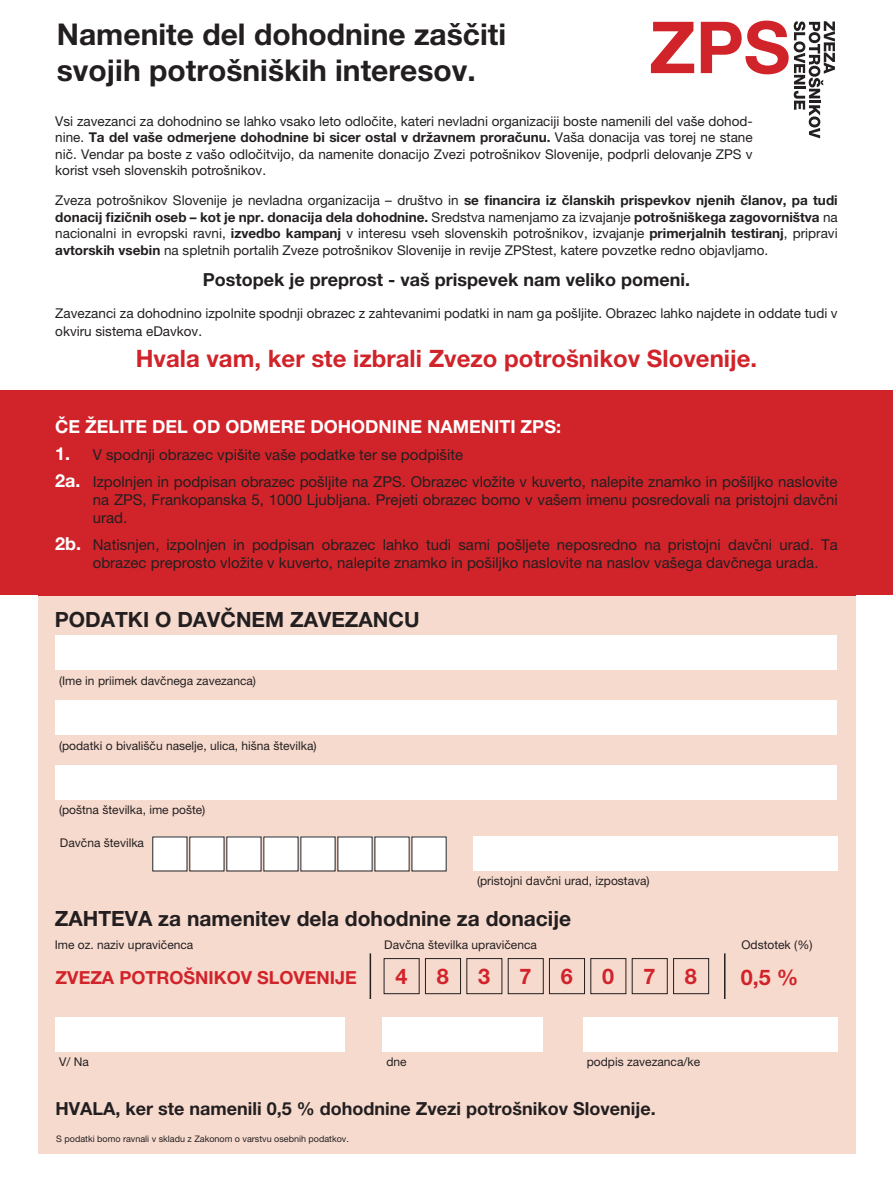
<style>
.page{position:relative;width:893px;height:1191px;background:#fff}
.page>*{position:absolute;margin:0;border:0;box-sizing:border-box;transform-origin:0 0}
.t1{font:700 30px/36px "Helvetica Neue LT Pro";color:#231f20}
.t2{font:700 24px "Helvetica Neue LT Pro";color:#d1232a}
.t3{font:700 21.6px "Helvetica Neue LT Pro";color:#d1232a}
.t4{font:700 21px "Helvetica Neue LT Pro";color:#231f20}
.t5{font:700 18px "Helvetica Neue LT Pro";color:#231f20}
.t6{font:700 18px "Helvetica Neue LT Pro";color:#fff}
.t7{font:700 18px "Helvetica Neue LT Pro";color:#d1232a}
.t8{font:15px/18px "Helvetica Neue LT Pro";color:#231f20}
.t9{font:13.5px/16.5px "Helvetica Neue LT Pro";color:#231f20;text-align:justify}
.t10{font:12px "Helvetica Neue LT Pro";color:#231f20}
.t11{font:9px "Helvetica Neue LT Pro";color:#231f20}
.s1{font-weight:700}
.s2{font-weight:700;font-size:18px;color:#fff}
</style>
<div class="page">
<svg style="left:651px;top:22px;width:43px;height:51px"></svg>
<svg style="left:701px;top:21px;width:134px;height:117px"></svg>
<div style="left:0;top:592px;width:893px;height:599px;background:#f7dace"></div>
<div style="left:0;top:390px;width:893px;height:205px;background:#d1232a"></div>
<div style="left:56px;top:636px;width:781px;height:34px;background:#fff"></div>
<div style="left:56px;top:700px;width:781px;height:34px;background:#fff"></div>
<div style="left:56px;top:765px;width:781px;height:34px;background:#fff"></div>
<div style="left:473px;top:836px;width:365px;height:34px;background:#fff"></div>
<div style="left:0;top:595px;width:37px;height:595px;background:#fff"></div>
<div style="left:856px;top:595px;width:37px;height:595px;background:#fff"></div>
<div style="left:0;top:1154px;width:893px;height:37px;background:#fff"></div>
<div style="left:153px;top:837px;width:34px;height:34px;background:#fff"></div>
<div style="left:190px;top:837px;width:34px;height:34px;background:#fff"></div>
<div style="left:227px;top:837px;width:34px;height:34px;background:#fff"></div>
<div style="left:264px;top:837px;width:34px;height:34px;background:#fff"></div>
<div style="left:301px;top:837px;width:34px;height:34px;background:#fff"></div>
<div style="left:338px;top:837px;width:34px;height:34px;background:#fff"></div>
<div style="left:375px;top:837px;width:34px;height:34px;background:#fff"></div>
<div style="left:412px;top:837px;width:34px;height:34px;background:#fff"></div>
<div style="left:384px;top:958px;width:35px;height:36px;border:1px solid #231f20"></div>
<div style="left:425px;top:958px;width:36px;height:36px;border:1px solid #231f20"></div>
<div style="left:467px;top:958px;width:35px;height:36px;border:1px solid #231f20"></div>
<div style="left:508px;top:958px;width:35px;height:36px;border:1px solid #231f20"></div>
<div style="left:549px;top:958px;width:36px;height:36px;border:1px solid #231f20"></div>
<div style="left:591px;top:958px;width:35px;height:36px;border:1px solid #231f20"></div>
<div style="left:632px;top:958px;width:35px;height:36px;border:1px solid #231f20"></div>
<div style="left:673px;top:958px;width:36px;height:36px;border:1px solid #231f20"></div>
<div style="left:56px;top:1017px;width:289px;height:34px;background:#fff"></div>
<div style="left:383px;top:1017px;width:160px;height:34px;background:#fff"></div>
<div style="left:583px;top:1017px;width:255px;height:34px;background:#fff"></div>
<hr style="left:370px;top:953px;width:1px;height:46px;background:#231f20">
<hr style="left:724px;top:953px;width:1px;height:46px;background:#231f20">
<h1 class="t1" style="left:57px;top:15px;width:451px">Namenite del dohodnine zaščiti svojih potrošniških interesov.</h1>
<p class="t9" style="left:55px;top:112px;width:699px">Vsi zavezanci za dohodnino se lahko vsako leto odločite, kateri nevladni organizaciji boste namenili del vaše dohod&shy;nine. <span class="s1">Ta del vaše odmerjene dohodnine bi sicer ostal v državnem proračunu.</span> Vaša donacija vas torej ne stane nič. Vendar pa boste z vašo odločitvijo, da namenite donacijo Zvezi potrošnikov Slovenije, podprli delovanje ZPS v korist vseh slovenskih potrošnikov.</p>
<p class="t9" style="left:55px;top:192px;width:784px">Zveza potrošnikov Slovenije je nevladna organizacija – društvo in <span class="s1">se financira iz članskih prispevkov njenih članov, pa tudi donacij fizičnih oseb – kot je npr. donacija dela dohodnine.</span> Sredstva namenjamo za izvajanje <span class="s1">potrošniškega zagovorništva</span> na nacionalni in evropski ravni, <span class="s1">izvedbo kampanj</span> v interesu vseh slovenskih potrošnikov, izvajanje <span class="s1">primerjalnih testiranj</span>, pripravi <span class="s1">avtorskih vsebin</span> na spletnih portalih Zveze potrošnikov Slovenije in revije ZPStest, katere povzetke redno objavljamo.</p>
<h3 class="t5" style="left:203px;top:269px;width:489px">Postopek je preprost - vaš prispevek nam veliko pomeni.</h3>
<p class="t9" style="left:55px;top:304px;width:784px;line-height:18px">Zavezanci za dohodnino izpolnite spodnji obrazec z zahtevanimi podatki in nam ga pošljite. Obrazec lahko najdete in oddate tudi v okviru sistema eDavkov.</p>
<h2 class="t2" style="left:136px;top:344px;width:623px">Hvala vam, ker ste izbrali Zvezo potrošnikov Slovenije.</h2>
<h3 class="t6" style="left:55px;top:416px;width:507px">ČE ŽELITE DEL OD ODMERE DOHODNINE NAMENITI ZPS:</h3>
<p class="t8" style="left:55px;top:441px;width:784px;line-height:27px"><span class="s2">1.</span> V spodnji obrazec vpišite vaše podatke ter se podpišite<br><span class="s2">2a.</span> Izpolnjen in podpisan obrazec pošljite na ZPS. Obrazec vložite v kuverto, nalepite znamko in pošiljko naslovite</p>
<p class="t8" style="left:93px;top:491px;width:746px">na ZPS, Frankopanska 5, 1000 Ljubljana. Prejeti obrazec bomo v vašem imenu posredovali na pristojni davčni urad.</p>
<p class="t8" style="left:93px;top:536px;width:746px;text-indent:-38px"><span class="s2">2b.</span> Natisnjen, izpolnjen in podpisan obrazec lahko tudi sami pošljete neposredno na pristojni davčni urad. Ta obrazec preprosto vložite v kuverto, nalepite znamko in pošiljko naslovite na naslov vašega davčnega urada.</p>
<h3 class="t4" style="left:55px;top:606px;width:366px">PODATKI O DAVČNEM ZAVEZANCU</h3>
<p class="t10" style="left:59px;top:673px;width:198px">(Ime in priimek davčnega zavezanca)</p>
<p class="t10" style="left:59px;top:738px;width:259px">(podatki o bivališču naselje, ulica, hišna številka)</p>
<p class="t10" style="left:59px;top:803px;width:148px">(poštna številka, ime pošte)</p>
<p class="t10" style="left:60px;top:835px;width:86px">Davčna številka</p>
<p class="t10" style="left:477px;top:874px;width:174px">(pristojni davčni urad, izpostava)</p>
<h3 class="t4" style="left:55px;top:906px;width:518px">ZAHTEVA za namenitev dela dohodnine za donacije</h3>
<h3 class="t3" style="left:395px;top:962px;width:14px">4</h3>
<h3 class="t3" style="left:437px;top:962px;width:14px">8</h3>
<h3 class="t3" style="left:478px;top:962px;width:14px">3</h3>
<h3 class="t3" style="left:519px;top:962px;width:14px">7</h3>
<h3 class="t3" style="left:561px;top:962px;width:14px">6</h3>
<h3 class="t3" style="left:602px;top:962px;width:14px">0</h3>
<h3 class="t3" style="left:643px;top:962px;width:14px">7</h3>
<h3 class="t3" style="left:685px;top:962px;width:14px">8</h3>
<p class="t10" style="left:384px;top:938px;width:154px">Davčna številka upravičenca</p>
<p class="t10" style="left:741px;top:938px;width:72px">Odstotek (%)</p>
<p class="t10" style="left:55px;top:938px;width:140px">Ime oz. naziv upravičenca</p>
<h3 class="t7" style="left:56px;top:966px;width:303px">ZVEZA POTROŠNIKOV SLOVENIJE</h3>
<h3 class="t3" style="left:741px;top:964px;width:59px">0,5 %</h3>
<p class="t10" style="left:59px;top:1054px;width:31px">V/ Na</p>
<p class="t10" style="left:386px;top:1054px;width:22px">dne</p>
<p class="t10" style="left:587px;top:1054px;width:115px">podpis zavezanca/ke</p>
<h3 class="t5" style="left:56px;top:1097px;width:602px">HVALA, ker ste namenili 0,5 % dohodnine Zvezi potrošnikov Slovenije.</h3>
<p class="t11" style="left:56px;top:1133px;width:294px">S podatki bomo ravnali v skladu z Zakonom o varstvu osebnih podatkov.</p>
</div>
